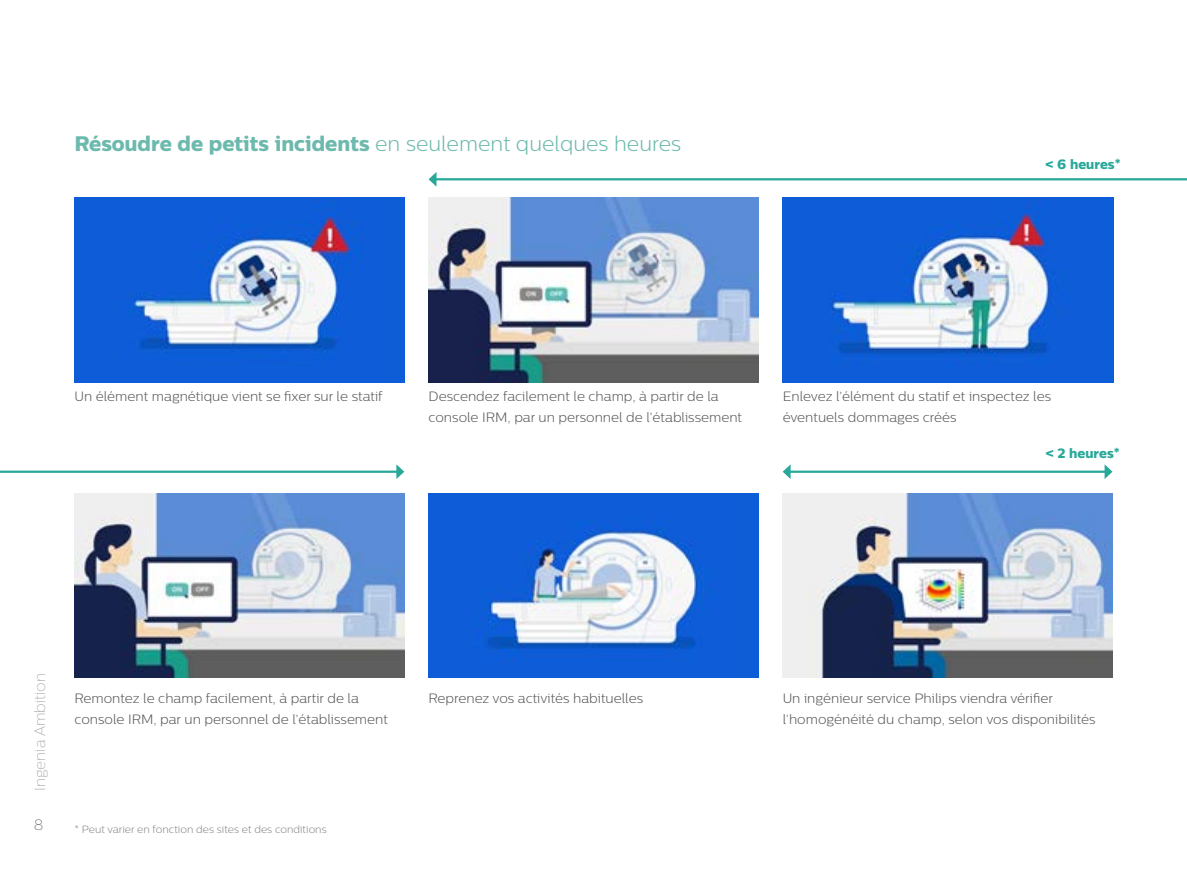
<style>
.page{position:relative;width:1187px;height:893px;background:#fff}
.page>*{position:absolute;margin:0;border:0;box-sizing:border-box;transform-origin:0 0}
.t1{font:21px "Centrale Sans X Bold";color:#6cb9ad}
.t2{font:100 15px "Centrale Sans";color:#9d9d9c}
.t3{font:100 15px "Centrale Sans";color:#575756}
.t4{font:300 13.5px/21px "Centrale Sans";color:#575756}
.t5{font:13.5px "Centrale Sans X Bold";color:#28a899}
.t6{font:300 10.5px "Centrale Sans";color:#878787}
.s1{font-family:"Centrale Sans";font-weight:300}
</style>
<div class="page">
<img style="left:74px;top:198px;width:330px;height:184px">
<img style="left:782px;top:198px;width:331px;height:185px">
<img style="left:428px;top:493px;width:330px;height:185px">
<img style="left:428px;top:198px;width:330px;height:184px">
<img style="left:74px;top:493px;width:330px;height:185px">
<img style="left:782px;top:493px;width:330px;height:185px">
<hr style="left:434px;top:178px;width:752px;height:2px;background:#28a899">
<svg style="left:428px;top:172px;width:8px;height:14px"></svg>
<hr style="left:0;top:471px;width:398px;height:2px;background:#28a899">
<svg style="left:396px;top:464px;width:8px;height:15px"></svg>
<hr style="left:788px;top:471px;width:318px;height:2px;background:#28a899">
<svg style="left:782px;top:465px;width:8px;height:14px"></svg>
<svg style="left:1104px;top:464px;width:8px;height:15px"></svg>
<h1 class="t1" style="left:74px;top:131px;width:608px">Résoudre de petits incidents <span class="s1">en seulement quelques heures</span></h1>
<p class="t5" style="left:1045px;top:156px;width:77px">&lt; 6 heures*</p>
<p class="t4" style="left:74px;top:386px;width:310px">Un élément magnétique vient se fixer sur le statif</p>
<p class="t4" style="left:428px;top:386px;width:315px">Descendez facilement le champ, à partir de la console IRM, par un personnel de l’établissement</p>
<p class="t4" style="left:782px;top:386px;width:270px">Enlevez l’élément du statif et inspectez les éventuels dommages créés</p>
<p class="t5" style="left:1045px;top:445px;width:75px">&lt; 2 heures*</p>
<p class="t2" style="left:32px;top:791px;width:120px;rotate:-90deg">Ingenia Ambition</p>
<p class="t3" style="left:34px;top:816px;width:10px">8</p>
<p class="t4" style="left:74px;top:688px;width:315px">Remontez le champ facilement, à partir de la console IRM, par un personnel de l’établissement</p>
<p class="t6" style="left:74px;top:823px;width:254px">* Peut varier en fonction des sites et des conditions</p>
<p class="t4" style="left:428px;top:688px;width:216px">Reprenez vos activités habituelles</p>
<p class="t4" style="left:782px;top:688px;width:314px">Un ingénieur service Philips viendra vérifier l’homogénéité du champ, selon vos disponibilités</p>
</div>
